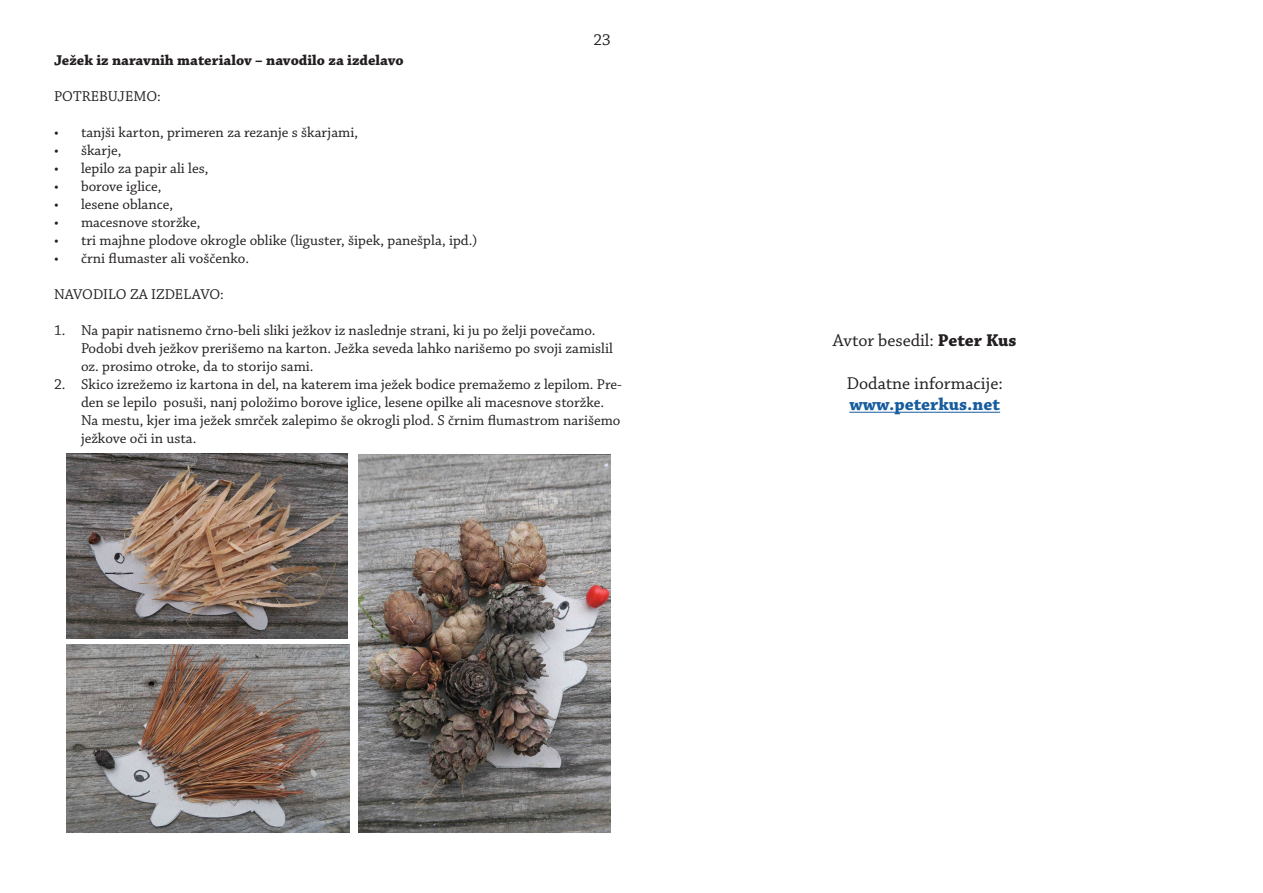
<style>
.page{position:relative;width:1263px;height:893px;background:#fff}
.page>*{position:absolute;margin:0;border:0;box-sizing:border-box;transform-origin:0 0}
.t1{font:18px "Chaparral Pro";color:#231f20}
.t2{font:700 18px "Chaparral Pro";color:#175d9e}
.t3{font:16.5px "Chaparral Pro";color:#231f20}
.t4{font:15px/18px "Chaparral Pro";color:#231f20}
.t5{font:700 15px "Chaparral Pro";color:#231f20}
.s1{font-weight:700}
</style>
<div class="page">
<img style="left:67px;top:644px;width:282px;height:188px">
<img style="left:67px;top:453px;width:281px;height:186px">
<img style="left:359px;top:455px;width:252px;height:377px">
<hr style="left:849px;top:412px;width:151px;height:1px;background:#175d9e">
<p class="t3" style="left:593px;top:30px;width:19px">23</p>
<p class="t5" style="left:54px;top:52px;width:351px">Ježek iz naravnih materialov – navodilo za izdelavo</p>
<p class="t4" style="left:54px;top:88px;width:108px">POTREBUJEMO:</p>
<p class="t4" style="left:54px;top:124px;width:306px">• tanjši karton, primeren za rezanje s škarjami,</p>
<p class="t4" style="left:54px;top:142px;width:69px">• škarje,</p>
<p class="t4" style="left:54px;top:160px;width:156px">• lepilo za papir ali les,</p>
<p class="t4" style="left:54px;top:178px;width:109px">• borove iglice,</p>
<p class="t4" style="left:54px;top:196px;width:121px">• lesene oblance,</p>
<p class="t4" style="left:54px;top:214px;width:148px">• macesnove storžke,</p>
<p class="t4" style="left:54px;top:232px;width:425px">• tri majhne plodove okrogle oblike (liguster, šipek, panešpla, ipd.)</p>
<p class="t4" style="left:54px;top:250px;width:196px">• črni flumaster ali voščenko.</p>
<p class="t4" style="left:54px;top:286px;width:171px">NAVODILO ZA IZDELAVO:</p>
<p class="t4" style="left:81px;top:322px;width:533px;text-indent:-27px">1. Na papir natisnemo črno-beli sliki ježkov iz naslednje strani, ki ju po želji povečamo.<br>Podobi dveh ježkov prerišemo na karton. Ježka seveda lahko narišemo po svoji zamislil oz. prosimo otroke, da to storijo sami.</p>
<p class="t4" style="left:81px;top:376px;width:542px;text-indent:-27px">2. Skico izrežemo iz kartona in del, na katerem ima ježek bodice premažemo z lepilom. Pre&shy;den se lepilo posuši, nanj položimo borove iglice, lesene opilke ali macesnove storžke.<br>Na mestu, kjer ima ježek smrček zalepimo še okrogli plod. S črnim flumastrom narišemo ježkove oči in usta.</p>
<p class="t1" style="left:833px;top:330px;width:185px">Avtor besedil: <span class="s1">Peter Kus</span></p>
<p class="t1" style="left:847px;top:373px;width:158px">Dodatne informacije:</p>
<p class="t2" style="left:849px;top:394px;width:152px">www.peterkus.net</p>
</div>
